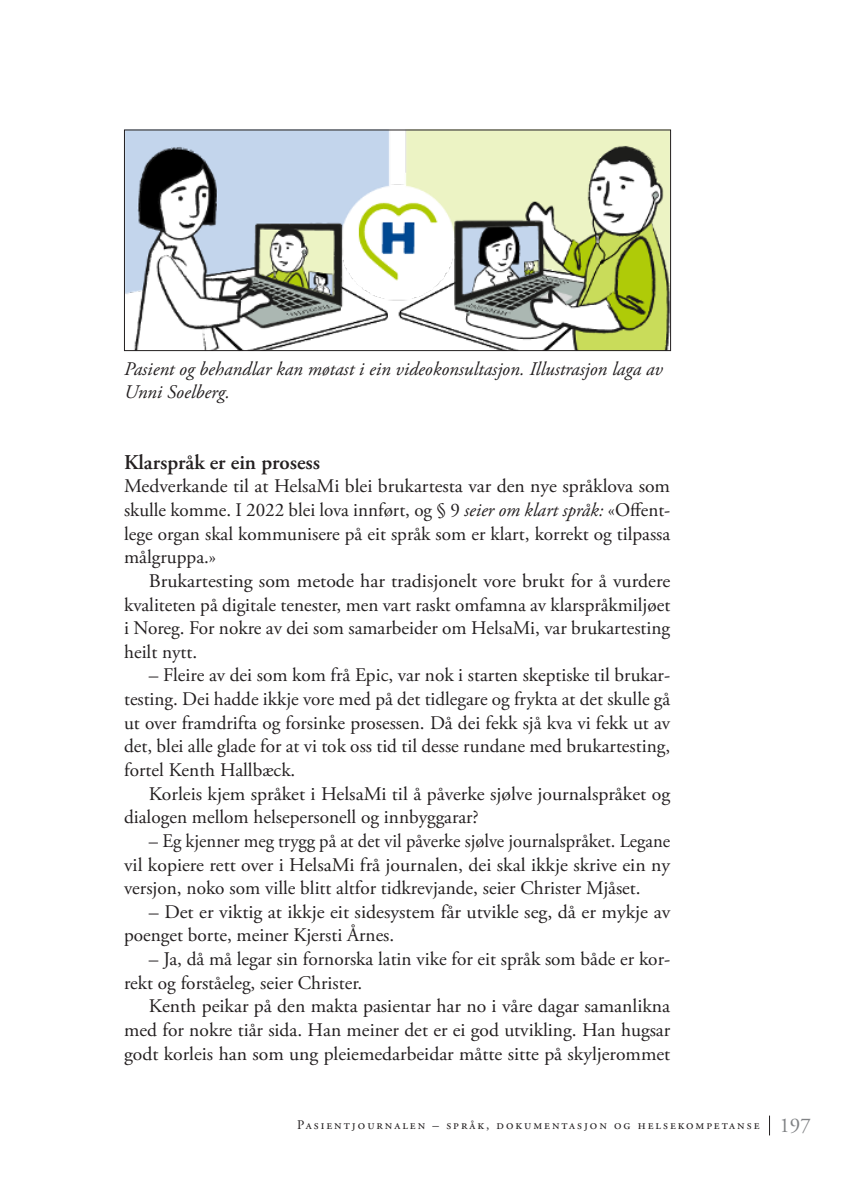
<style>
.page{position:relative;width:844px;height:1191px;background:#fff}
.page>*{position:absolute;margin:0;border:0;box-sizing:border-box;transform-origin:0 0}
.t1{font:600 21px "Adobe Garamond Pro";color:#231f20}
.t2{font:19.25px/23.6px "Adobe Garamond Pro";color:#231f20;text-align:justify}
.t3{font:19.25px/23.6px "Adobe Garamond Pro";color:#231f20;text-align:justify;scale:.96 1}
.t4{font:italic 19.25px/23.6px "Adobe Garamond Pro";color:#231f20}
.t5{font:13.12px "Adobe Garamond Pro";letter-spacing:.15em;color:#231f20}
.s1{font-style:italic}
.s2{font-size:21px;color:#808285}
</style>
<div class="page">
<svg style="left:769px;top:1115px;width:1px;height:20px"></svg>
<img style="left:126px;top:132px;width:542px;height:217px">
<div style="left:124px;top:130px;width:546px;height:221px;border:1px solid #231f20"></div>
<p class="t4" style="left:124px;top:357px;width:540px">Pasient og behandlar kan møtast i ein videokonsultasjon. Illustrasjon laga av<br>Unni Soelberg.</p>
<p class="t1" style="left:124px;top:450px;width:197px">Klarspråk er ein prosess</p>
<p class="t2" style="left:124px;top:475px;width:547px">Medverkande til at HelsaMi blei brukartesta var den nye språklova som skulle komme. I 2022 blei lova innført, og § 9 <span class="s1">seier om klart språk:</span> «Offent&shy;lege organ skal kommunisere på eit språk som er klart, korrekt og tilpassa målgruppa.»</p>
<p class="t2" style="left:124px;top:569px;width:547px;text-indent:25px">Brukartesting som metode har tradisjonelt vore brukt for å vurdere kvaliteten på digitale tenester, men vart raskt omfamna av klarspråkmiljøet i Noreg. For nokre av dei som samarbeider om HelsaMi, var brukartesting heilt nytt.</p>
<p class="t2" style="left:124px;top:664px;width:547px;text-indent:25px">– Fleire av dei som kom frå Epic, var nok i starten skeptiske til brukar&shy;testing. Dei hadde ikkje vore med på det tidlegare og frykta at det skulle gå ut over framdrifta og forsinke prosessen. Då dei fekk sjå kva vi fekk ut av det, blei alle glade for at vi tok oss tid til desse rundane med brukartesting, fortel Kenth Hallbæck.</p>
<p class="t2" style="left:124px;top:782px;width:547px;text-indent:25px">Korleis kjem språket i HelsaMi til å påverke sjølve journalspråket og dialogen mellom helsepersonell og innbyggarar?</p>
<p class="t3" style="left:124px;top:829px;width:570px;text-indent:25px">– Eg kjenner meg trygg på at det vil påverke sjølve journalspråket. Legane vil kopiere rett over i HelsaMi frå journalen, dei skal ikkje skrive ein ny versjon, noko som ville blitt altfor tidkrevjande, seier Christer Mjåset.</p>
<p class="t2" style="left:124px;top:900px;width:547px;text-indent:25px">– Det er viktig at ikkje eit sidesystem får utvikle seg, då er mykje av poenget borte, meiner Kjersti Årnes.</p>
<p class="t2" style="left:124px;top:947px;width:547px;text-indent:25px">– Ja, då må legar sin fornorska latin vike for eit språk som både er kor&shy;rekt og forståeleg, seier Christer.</p>
<p class="t2" style="left:124px;top:995px;width:547px;text-indent:25px">Kenth peikar på den makta pasientar har no i våre dagar samanlikna med for nokre tiår sida. Han meiner det er ei god utvikling. Han hugsar godt korleis han som ung pleiemedarbeidar måtte sitte på skyljerommet</p>
<p class="t5" style="left:297px;top:1117px;width:515px">Pasientjournalen – språk, dokumentasjon og helsekompetanse <span class="s2">197</span></p>
</div>
